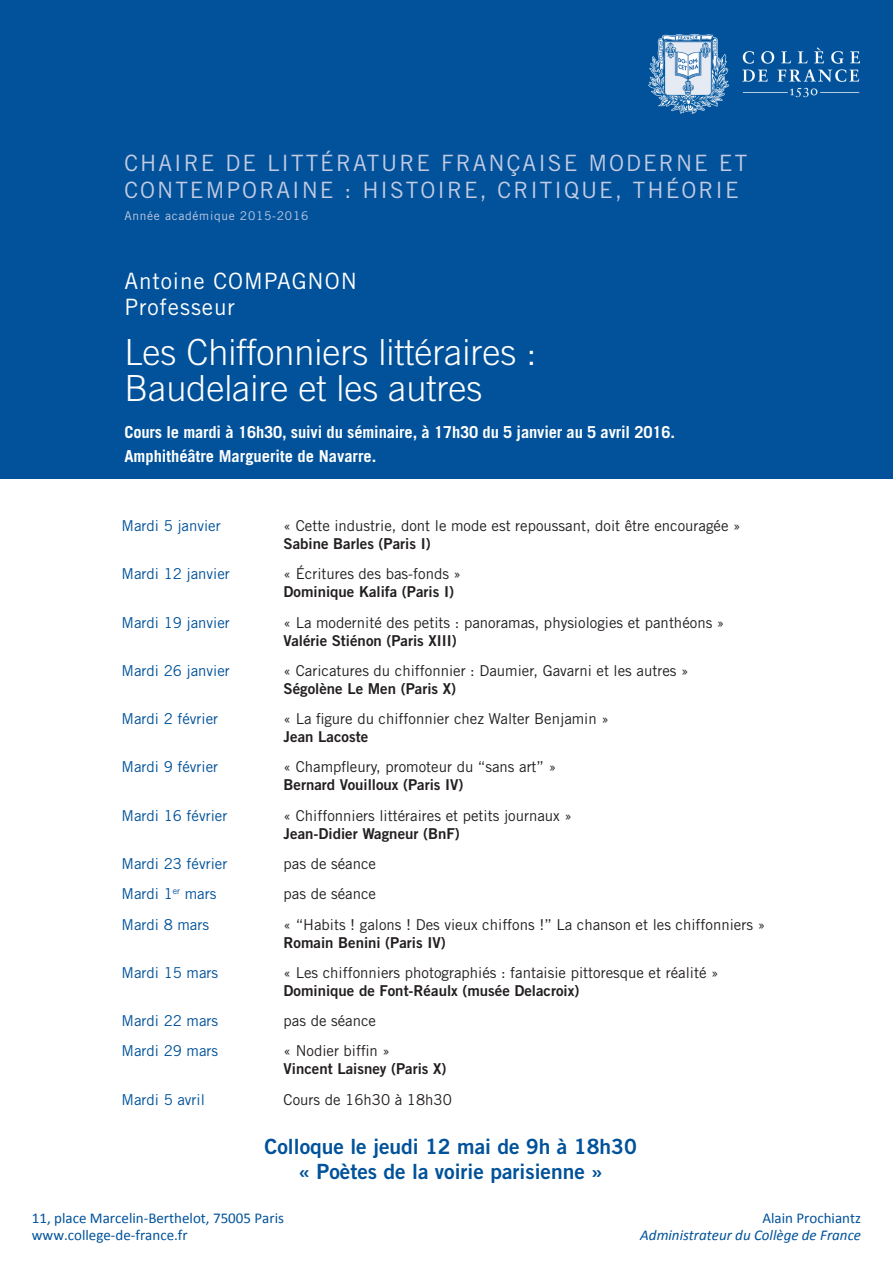
<style>
.page{position:relative;width:893px;height:1263px;background:#fff}
.page>*{position:absolute;margin:0;border:0;box-sizing:border-box;transform-origin:0 0}
.t1{font:300 36px/36px "Trade Gothic LT Std";color:#fff}
.t2{font:22.5px/27px "Trade Gothic LT Std";letter-spacing:.09em;color:#c3cbe4}
.t3{font:22.5px/25.5px "Trade Gothic LT Std";letter-spacing:.04em;color:#fff}
.t4{font:21px/25.5px "Trade Gothic LT Std Bd 2";color:#01529a;text-align:center}
.t5{font:700 16.5px/24px "Trade Gothic LT Std";letter-spacing:-.01em;color:#fff}
.t6{font:15px "Trade Gothic LT Std";color:#231f20}
.t7{font:15px "Trade Gothic LT Std Bd 2";color:#231f20}
.t8{font:15px "Trade Gothic LT Std";color:#01529a}
.t9{font:15px/16.5px "Calibri";color:#01529a}
.t10{font:italic 15px "Calibri";color:#01529a}
.t11{font:12px "Trade Gothic LT Std";letter-spacing:.06em;color:#c3cbe4}
</style>
<div class="page">
<div style="left:0;top:0;width:893px;height:478px;background:#01529a"></div>
<img style="left:649px;top:34px;width:210px;height:79px">
<h2 class="t2" style="left:124px;top:150px;width:624px">CHAIRE DE LITTÉRATURE FRANÇAISE MODERNE ET<br>CONTEMPORAINE : HISTOIRE, CRITIQUE, THÉORIE</h2>
<p class="t11" style="left:124px;top:209px;width:185px">Année académique 2015-2016</p>
<h2 class="t3" style="left:124px;top:268px;width:234px">Antoine COMPAGNON<br>Professeur</h2>
<h1 class="t1" style="left:124px;top:334px;width:413px">Les Chiffonniers littéraires :<br>Baudelaire et les autres</h1>
<p class="t5" style="left:124px;top:419px;width:552px">Cours le mardi à 16h30, suivi du séminaire, à 17h30 du 5 janvier au 5 avril 2016.<br>Amphithéâtre Marguerite de Navarre.</p>
<p class="t8" style="left:122px;top:517px;width:101px">Mardi 5 janvier</p>
<p class="t6" style="left:284px;top:517px;width:458px">« Cette industrie, dont le mode est repoussant, doit être encouragée »</p>
<p class="t7" style="left:284px;top:534px;width:149px">Sabine Barles (Paris I)</p>
<p class="t8" style="left:122px;top:565px;width:110px">Mardi 12 janvier</p>
<p class="t6" style="left:284px;top:565px;width:179px">« Écritures des bas-fonds »</p>
<p class="t7" style="left:284px;top:583px;width:172px">Dominique Kalifa (Paris I)</p>
<p class="t8" style="left:122px;top:613px;width:110px">Mardi 19 janvier</p>
<p class="t6" style="left:284px;top:613px;width:442px">« La modernité des petits : panoramas, physiologies et panthéons »</p>
<p class="t7" style="left:284px;top:631px;width:175px">Valérie Stiénon (Paris XIII)</p>
<p class="t8" style="left:122px;top:661px;width:110px">Mardi 26 janvier</p>
<p class="t6" style="left:284px;top:661px;width:406px">« Caricatures du chiffonnier : Daumier, Gavarni et les autres »</p>
<p class="t7" style="left:284px;top:679px;width:174px">Ségolène Le Men (Paris X)</p>
<p class="t8" style="left:122px;top:710px;width:98px">Mardi 2 février</p>
<p class="t6" style="left:284px;top:710px;width:327px">« La figure du chiffonnier chez Walter Benjamin »</p>
<p class="t7" style="left:284px;top:727px;width:86px">Jean Lacoste</p>
<p class="t8" style="left:122px;top:758px;width:98px">Mardi 9 février</p>
<p class="t6" style="left:284px;top:758px;width:274px">« Champfleury, promoteur du “sans art” »</p>
<p class="t7" style="left:284px;top:776px;width:181px">Bernard Vouilloux (Paris IV)</p>
<p class="t8" style="left:122px;top:806px;width:107px">Mardi 16 février</p>
<p class="t6" style="left:284px;top:806px;width:290px">« Chiffonniers littéraires et petits journaux »</p>
<p class="t7" style="left:284px;top:824px;width:178px">Jean-Didier Wagneur (BnF)</p>
<p class="t8" style="left:122px;top:854px;width:107px">Mardi 23 février</p>
<p class="t6" style="left:284px;top:854px;width:94px">pas de séance</p>
<p class="t8" style="left:122px;top:885px;width:96px">Mardi 1<sup>er</sup> mars</p>
<p class="t6" style="left:284px;top:885px;width:94px">pas de séance</p>
<p class="t8" style="left:122px;top:915px;width:89px">Mardi 8 mars</p>
<p class="t6" style="left:284px;top:915px;width:483px">« “Habits ! galons ! Des vieux chiffons !” La chanson et les chiffonniers »</p>
<p class="t7" style="left:284px;top:933px;width:164px">Romain Benini (Paris IV)</p>
<p class="t8" style="left:122px;top:963px;width:98px">Mardi 15 mars</p>
<p class="t6" style="left:284px;top:963px;width:436px">« Les chiffonniers photographiés : fantaisie pittoresque et réalité »</p>
<p class="t7" style="left:284px;top:981px;width:297px">Dominique de Font-Réaulx (musée Delacroix)</p>
<p class="t8" style="left:122px;top:1012px;width:98px">Mardi 22 mars</p>
<p class="t6" style="left:284px;top:1012px;width:94px">pas de séance</p>
<p class="t8" style="left:122px;top:1042px;width:98px">Mardi 29 mars</p>
<p class="t6" style="left:284px;top:1042px;width:108px">« Nodier biffin »</p>
<p class="t7" style="left:284px;top:1060px;width:164px">Vincent Laisney (Paris X)</p>
<p class="t8" style="left:122px;top:1090px;width:85px">Mardi 5 avril</p>
<p class="t6" style="left:284px;top:1090px;width:170px">Cours de 16h30 à 18h30</p>
<h3 class="t4" style="left:265px;top:1133px;width:374px">Colloque le jeudi 12 mai de 9h à 18h30 « Poètes de la voirie parisienne »</h3>
<p class="t9" style="left:32px;top:1210px;width:254px">11, place Marcelin-Berthelot, 75005 Paris www.college-de-france.fr</p>
<p class="t9" style="left:762px;top:1210px;width:100px">Alain Prochiantz</p>
<p class="t10" style="left:640px;top:1224px;width:222px">Administrateur du Collège de France</p>
</div>
